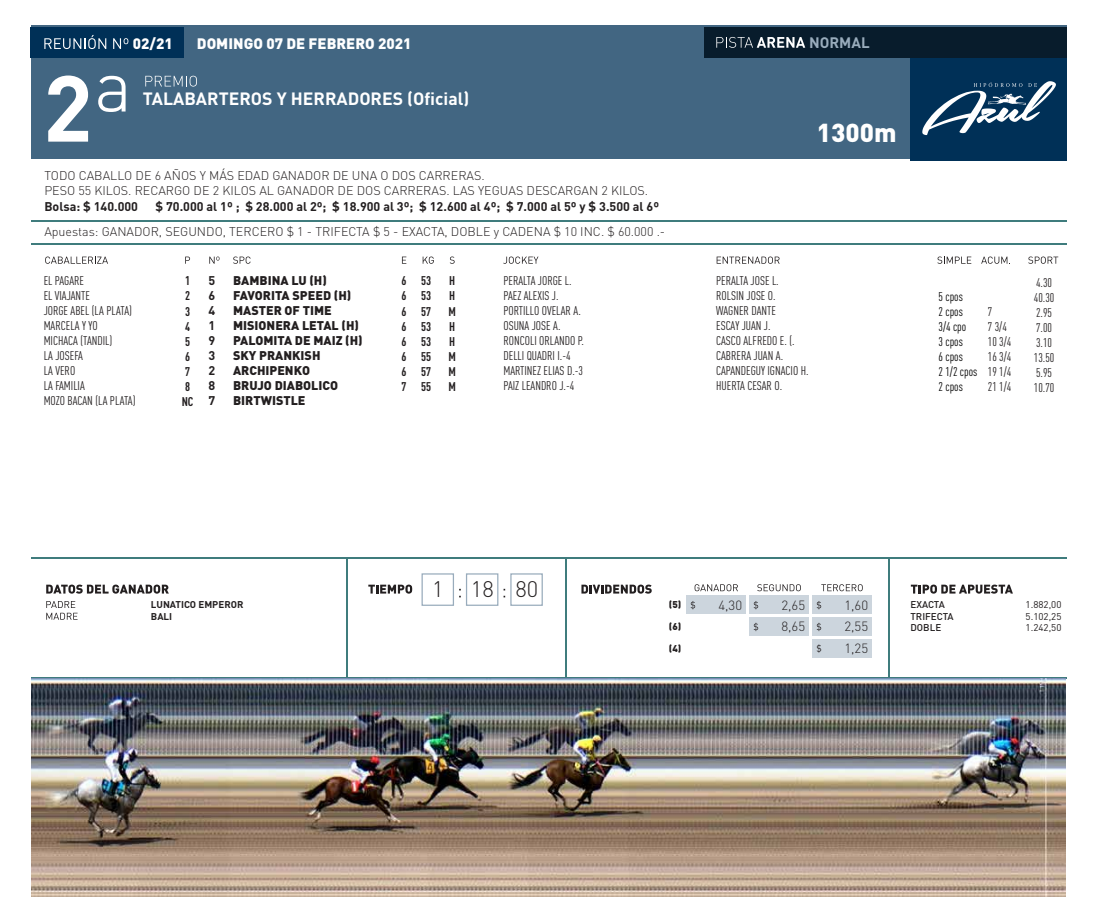
<style>
.page{position:relative;width:1098px;height:922px;background:#fff}
.page>*{position:absolute;margin:0;border:0;box-sizing:border-box;transform-origin:0 0}
.t1{font:700 92px "DIN Pro";color:#fff}
.t2{font:900 25.62px "DIN Pro";color:#fff}
.t3{font:300 22.25px "DIN Pro";color:#231f20}
.t4{font:700 17.62px "DIN Pro";color:#fff}
.t5{font:900 15px "DIN Pro";color:#fff}
.t6{font:700 15px "DIN Pro";color:#99acbc}
.t7{font:300 13.25px "DIN Pro";color:#231f20}
.t8{font:12.5px/15px "FFDIN Pro Cond";color:#231f20}
.t9{font:300 12.5px/15px "DIN Pro";color:#231f20}
.t10{font:900 12.5px/15px "DIN Pro";color:#231f20}
.t11{font:700 12.5px/15px "DIN Pro";color:#231f20;text-align:justify}
.t12{font:700 12.5px/15px "FFDIN Pro Cond";color:#231f20;text-align:justify}
.t13{font:12.5px/15px "FFDIN Pro Cond";color:#000}
.t14{font:9.75px/11.8px "DIN Pro";color:#231f20;text-align:justify}
.t15{font:500 9.75px/11.8px "DIN Pro";color:#231f20}
.t16{font:700 9.75px/11.8px "DIN Pro";color:#231f20}
.t17{font:900 9.75px "DIN Pro";color:#231f20}
</style>
<div class="page">
<div style="left:31px;top:25px;width:1035px;height:134px;background:#426682"></div>
<div style="left:910px;top:27px;width:156px;height:134px;background:#003057"></div>
<div style="left:31px;top:27px;width:153px;height:30px;background:#003057"></div>
<div style="left:704px;top:27px;width:362px;height:30px;background:#081c2c"></div>
<hr style="left:31px;top:557px;width:1035px;height:2px;background:#3f7c7d">
<hr style="left:31px;top:677px;width:1035px;height:1px;background:#3f7c7d">
<hr style="left:565px;top:557px;width:1px;height:121px;background:#3f7c7d">
<hr style="left:347px;top:557px;width:1px;height:121px;background:#3f7c7d">
<hr style="left:888px;top:557px;width:2px;height:121px;background:#3f7c7d">
<div style="left:421px;top:573px;width:33px;height:32px;border:1px solid #99acbc"></div>
<div style="left:466px;top:573px;width:32px;height:32px;border:1px solid #99acbc"></div>
<div style="left:510px;top:573px;width:33px;height:32px;border:1px solid #99acbc"></div>
<hr style="left:31px;top:220px;width:1035px;height:1px;background:#3f7c7d">
<hr style="left:31px;top:243px;width:1035px;height:1px;background:#3f7c7d">
<svg style="left:44px;top:35px;width:62px;height:14px"></svg>
<svg style="left:113px;top:38px;width:15px;height:11px"></svg>
<svg style="left:716px;top:37px;width:89px;height:11px"></svg>
<svg style="left:98px;top:76px;width:28px;height:36px"></svg>
<svg style="left:145px;top:76px;width:52px;height:11px"></svg>
<svg style="left:45px;top:256px;width:63px;height:8px"></svg>
<svg style="left:233px;top:256px;width:17px;height:8px"></svg>
<svg style="left:503px;top:256px;width:35px;height:8px"></svg>
<svg style="left:716px;top:256px;width:63px;height:8px"></svg>
<svg style="left:937px;top:256px;width:34px;height:8px"></svg>
<svg style="left:1028px;top:256px;width:30px;height:8px"></svg>
<svg style="left:981px;top:256px;width:29px;height:8px"></svg>
<svg style="left:185px;top:256px;width:5px;height:8px"></svg>
<svg style="left:402px;top:256px;width:4px;height:8px"></svg>
<svg style="left:422px;top:256px;width:12px;height:8px"></svg>
<svg style="left:450px;top:256px;width:4px;height:8px"></svg>
<svg style="left:209px;top:256px;width:10px;height:8px"></svg>
<svg style="left:368px;top:584px;width:44px;height:9px"></svg>
<svg style="left:46px;top:584px;width:123px;height:9px"></svg>
<svg style="left:581px;top:584px;width:70px;height:9px"></svg>
<svg style="left:910px;top:584px;width:102px;height:9px"></svg>
<svg style="left:694px;top:584px;width:44px;height:7px"></svg>
<svg style="left:757px;top:584px;width:43px;height:7px"></svg>
<svg style="left:821px;top:584px;width:41px;height:7px"></svg>
<div style="left:686px;top:595px;width:59px;height:19px;background:#ccd5dd"></div>
<svg style="left:690px;top:601px;width:5px;height:8px"></svg>
<div style="left:749px;top:595px;width:59px;height:19px;background:#ccd5dd"></div>
<svg style="left:753px;top:601px;width:5px;height:8px"></svg>
<div style="left:812px;top:595px;width:59px;height:19px;background:#ccd5dd"></div>
<svg style="left:816px;top:601px;width:5px;height:8px"></svg>
<div style="left:749px;top:617px;width:59px;height:19px;background:#ccd5dd"></div>
<svg style="left:753px;top:622px;width:5px;height:9px"></svg>
<div style="left:812px;top:617px;width:59px;height:19px;background:#ccd5dd"></div>
<svg style="left:816px;top:622px;width:5px;height:9px"></svg>
<div style="left:812px;top:639px;width:59px;height:18px;background:#ccd5dd"></div>
<svg style="left:816px;top:644px;width:5px;height:8px"></svg>
<svg style="left:46px;top:601px;width:32px;height:18px"></svg>
<svg style="left:922px;top:81px;width:133px;height:54px"></svg>
<img style="left:31px;top:678px;width:1034px;height:218px">
<h1 class="t1" style="left:43px;top:46px;width:51px">2</h1>
<p class="t5" style="left:133px;top:33px;width:41px">02/21</p>
<p class="t6" style="left:809px;top:32px;width:62px">NORMAL</p>
<p class="t5" style="left:197px;top:33px;width:216px">DOMINGO 07 DE FEBRERO 2021</p>
<h3 class="t4" style="left:143px;top:87px;width:328px">TALABARTEROS Y HERRADORES (Oficial)</h3>
<h2 class="t2" style="left:817px;top:115px;width:81px">1300m</h2>
<p class="t9" style="left:44px;top:167px;width:605px">TODO CABALLO DE 6 AÑOS Y MÁS EDAD GANADOR DE UNA O DOS CARRERAS.<br>PESO 55 KILOS. RECARGO DE 2 KILOS AL GANADOR DE DOS CARRERAS. LAS YEGUAS DESCARGAN 2 KILOS.</p>
<p class="t11" style="left:44px;top:198px;width:95px">Bolsa: $ 140.000</p>
<p class="t11" style="left:155px;top:198px;width:505px">$ 70.000 al 1º ; $ 28.000 al 2º; $ 18.900 al 3º; $ 12.600 al 4º; $ 7.000 al 5º y $ 3.500 al 6º</p>
<p class="t9" style="left:44px;top:223px;width:622px">Apuestas: GANADOR, SEGUNDO, TERCERO $ 1 - TRIFECTA $ 5 - EXACTA, DOBLE y CADENA $ 10 INC. $ 60.000 .-</p>
<p class="t8" style="left:44px;top:272px;width:93px">EL PAGARE<br>EL VIAJANTE<br>JORGE ABEL (LA PLATA)<br>MARCELA Y YO<br>MICHACA (TANDIL)<br>LA JOSEFA<br>LA VERO<br>LA FAMILIA<br>MOZO BACAN (LA PLATA)</p>
<p class="t12" style="left:182px;top:272px;width:13px;text-align:left">1<br>2<br>3<br>4<br>5<br>6<br>7<br>8<br>NC</p>
<p class="t11" style="left:208px;top:272px;width:8px">5<br>6<br>4<br>1<br>9<br>3<br>2<br>8<br>7</p>
<p class="t10" style="left:233px;top:272px;width:131px">BAMBINA LU (H)<br>FAVORITA SPEED (H)<br>MASTER OF TIME<br>MISIONERA LETAL (H)<br>PALOMITA DE MAIZ (H)<br>SKY PRANKISH<br>ARCHIPENKO<br>BRUJO DIABOLICO<br>BIRTWISTLE</p>
<p class="t12" style="left:401px;top:272px;width:7px">6<br>6<br>6<br>6<br>6<br>6<br>6<br>7</p>
<p class="t12" style="left:421px;top:272px;width:12px">53<br>53<br>57<br>53<br>53<br>55<br>57<br>55</p>
<p class="t12" style="left:448px;top:272px;width:9px">H H M H H M M M</p>
<p class="t8" style="left:503px;top:272px;width:82px">PERALTA JORGE L.<br>PAEZ ALEXIS J.<br>PORTILLO OVELAR A.<br>OSUNA JOSE A.<br>RONCOLI ORLANDO P.<br>DELLI QUADRI I.-4<br>MARTINEZ ELIAS D.-3<br>PAIZ LEANDRO J.-4</p>
<p class="t8" style="left:716px;top:272px;width:94px">PERALTA JOSE L.<br>ROLSIN JOSE O.<br>WAGNER DANTE<br>ESCAY JUAN J.<br>CASCO ALFREDO E. (.<br>CABRERA JUAN A.<br>CAPANDEGUY IGNACIO H.<br>HUERTA CESAR O.</p>
<h3 class="t3" style="left:432px;top:574px;width:107px">1 18 80</h3>
<p class="t13" style="left:938px;top:288px;width:40px">5 cpos<br>2 cpos<br>3/4 cpo<br>3 cpos<br>6 cpos<br>2 1/2 cpos<br>2 cpos</p>
<p class="t8" style="left:987px;top:303px;width:25px">7<br>7 3/4<br>10 3/4<br>16 3/4<br>19 1/4<br>21 1/4</p>
<p class="t8" style="left:1033px;top:274px;width:22px">4.30<br>40.30<br>2.95<br>7.00<br>3.10<br>13.50<br>5.95<br>10.70</p>
<p class="t17" style="left:669px;top:597px;width:14px">(5)</p>
<p class="t7" style="left:718px;top:595px;width:25px">4,30</p>
<p class="t7" style="left:781px;top:595px;width:25px">2,65</p>
<p class="t7" style="left:844px;top:595px;width:25px">1,60</p>
<p class="t17" style="left:669px;top:619px;width:14px">(6)</p>
<p class="t7" style="left:781px;top:617px;width:25px">8,65</p>
<p class="t7" style="left:844px;top:617px;width:25px">2,55</p>
<p class="t17" style="left:669px;top:641px;width:14px">(4)</p>
<p class="t7" style="left:844px;top:638px;width:25px">1,25</p>
<p class="t16" style="left:151px;top:598px;width:94px">LUNATICO EMPEROR<br>BALI</p>
<p class="t14" style="left:1025px;top:598px;width:37px">1.882,00<br>5.102,25<br>1.242,50</p>
<p class="t15" style="left:910px;top:598px;width:45px">EXACTA<br>TRIFECTA<br>DOBLE</p>
</div>
